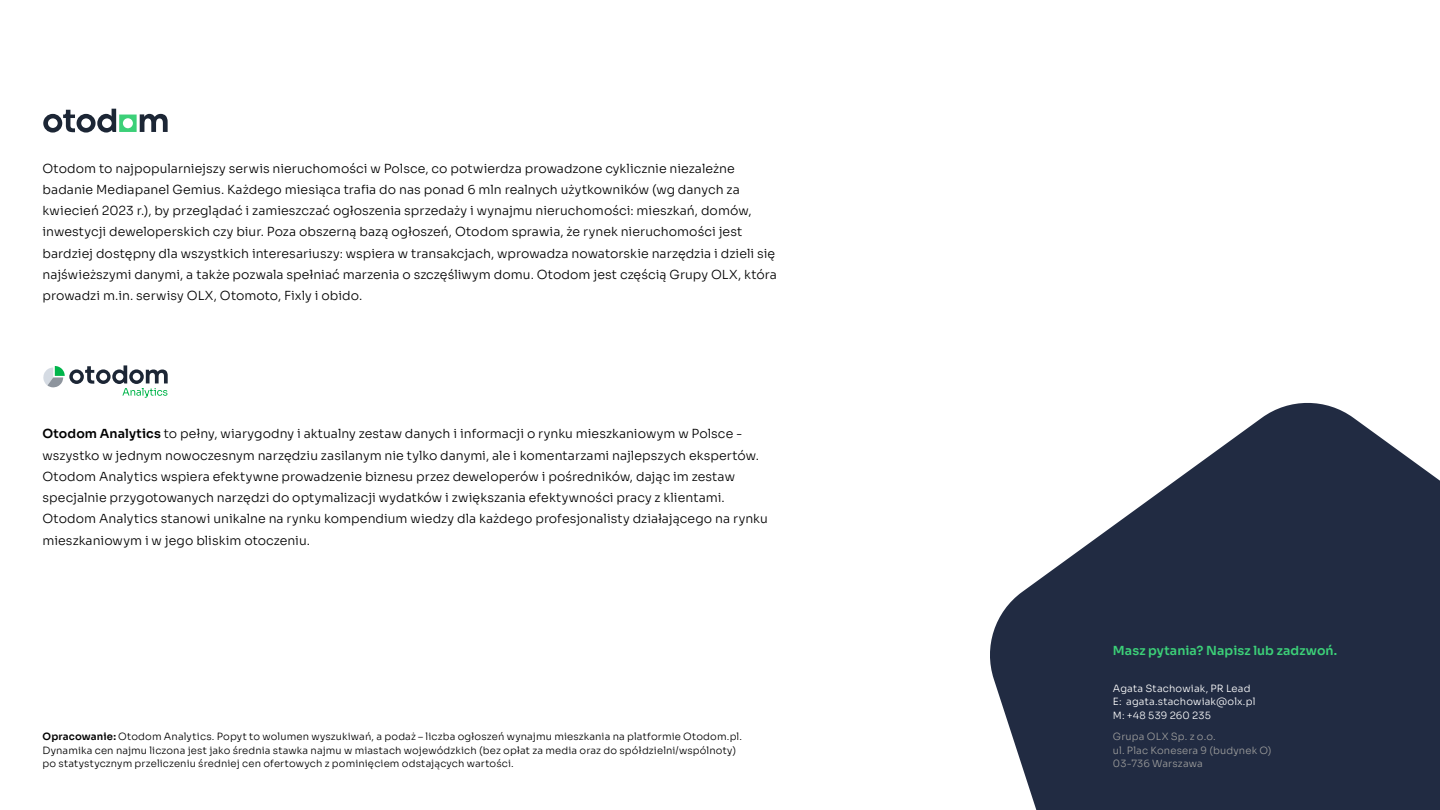
<style>
.page{position:relative;width:1440px;height:810px;background:#fff}
.page>*{position:absolute;margin:0;border:0;box-sizing:border-box;transform-origin:0 0}
.tekst{font:300 12.5px/21.2px "Sora";letter-spacing:.005em;color:#000}
.tekst_tabela{font:600 12.5px "Sora";letter-spacing:.005em;color:#3cd078}
.tekst_tabela-2{font:300 10px/13.8px "Sora";letter-spacing:.015em;color:#000}
.tekst_tabela-3{font:300 10px/13.8px "Sora";letter-spacing:.015em;color:#fff}
.tekst_tabela-4{font:300 10px "Sora";letter-spacing:.015em;color:#9d9d9c}
.s1{font-weight:600}
</style>
<div class="page">
<svg style="left:990px;top:403px;width:450px;height:407px;fill:#212b42"></svg>
<svg style="left:43px;top:365px;width:125px;height:33px"></svg>
<svg style="left:43px;top:109px;width:125px;height:24px"></svg>
<p class="tekst" style="left:43px;top:156px;width:736px">Otodom to najpopularniejszy serwis nieruchomości w Polsce, co potwierdza prowadzone cyklicznie niezależne badanie Mediapanel Gemius. Każdego miesiąca trafia do nas ponad 6 mln realnych użytkowników (wg danych za kwiecień 2023 r.), by przeglądać i zamieszczać ogłoszenia sprzedaży i wynajmu nieruchomości: mieszkań, domów, inwestycji deweloperskich czy biur. Poza obszerną bazą ogłoszeń, Otodom sprawia, że rynek nieruchomości jest bardziej dostępny dla wszystkich interesariuszy: wspiera w transakcjach, wprowadza nowatorskie narzędzia i dzieli się najświeższymi danymi, a także pozwala spełniać marzenia o szczęśliwym domu. Otodom jest częścią Grupy OLX, która prowadzi m.in. serwisy OLX, Otomoto, Fixly i obido.</p>
<p class="tekst" style="left:43px;top:422px;width:727px"><span class="s1">Otodom Analytics</span> to pełny, wiarygodny i aktualny zestaw danych i informacji o rynku mieszkaniowym w Polsce - wszystko w jednym nowoczesnym narzędziu zasilanym nie tylko danymi, ale i komentarzami najlepszych ekspertów.<br>Otodom Analytics wspiera efektywne prowadzenie biznesu przez deweloperów i pośredników, dając im zestaw specjalnie przygotowanych narzędzi do optymalizacji wydatków i zwiększania efektywności pracy z klientami.<br>Otodom Analytics stanowi unikalne na rynku kompendium wiedzy dla każdego profesjonalisty działającego na rynku mieszkaniowym i w jego bliskim otoczeniu.</p>
<p class="tekst_tabela-2" style="left:43px;top:729px;width:701px"><span class="s1">Opracowanie:</span> Otodom Analytics. Popyt to wolumen wyszukiwań, a podaż – liczba ogłoszeń wynajmu mieszkania na platformie Otodom.pl.<br>Dynamika cen najmu liczona jest jako średnia stawka najmu w miastach wojewódzkich (bez opłat za media oraz do spółdzielni/wspólnoty) po statystycznym przeliczeniu średniej cen ofertowych z pominięciem odstających wartości.</p>
<p class="tekst_tabela" style="left:1113px;top:640px;width:226px">Masz pytania? Napisz lub zadzwoń.</p>
<p class="tekst_tabela-3" style="left:1113px;top:680px;width:139px">Agata Stachowiak, PR Lead</p>
<p class="tekst_tabela-3" style="left:1113px;top:694px;width:144px">E: agata.stachowiak@olx.pl<br>M: +48 539 260 235</p>
<p class="tekst_tabela-4" style="left:1113px;top:728px;width:104px">Grupa OLX Sp. z o.o.</p>
<p class="tekst_tabela-4" style="left:1113px;top:742px;width:160px">ul. Plac Konesera 9 (budynek O)</p>
<p class="tekst_tabela-4" style="left:1113px;top:756px;width:91px">03-736 Warszawa</p>
</div>
